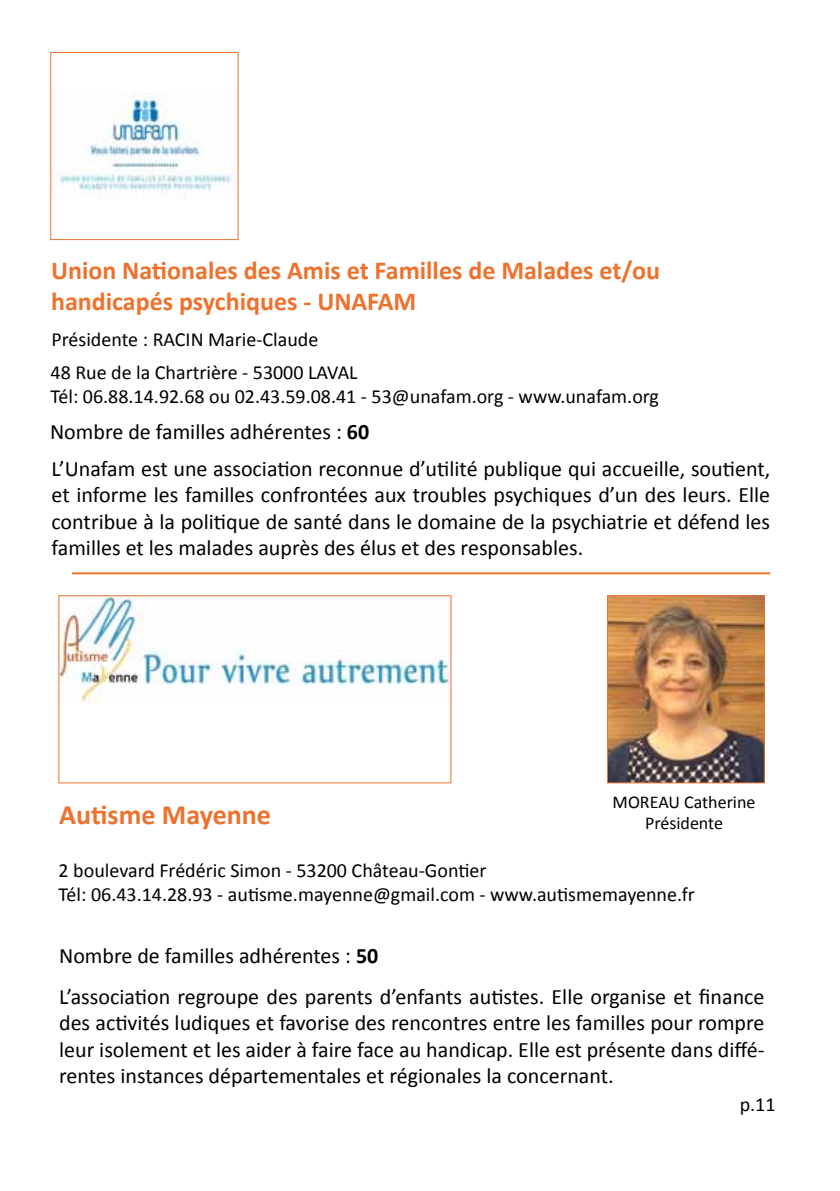
<style>
.page{position:relative;width:840px;height:1191px;background:#fff}
.page>*{position:absolute;margin:0;border:0;box-sizing:border-box;transform-origin:0 0}
.t1{font:700 28px "Calibri";color:#ec722e}
.t2{font:700 26px/31.2px "Calibri";color:#ec722e}
.t3{font:22px/26.4px "Calibri";color:#000;text-align:justify}
.t4{font:20px/33.6px "Calibri";color:#000}
.t5{font:18px/21.6px "Calibri";color:#000;text-align:center}
.s1{font-weight:700}
</style>
<div class="page">
<img style="left:59px;top:93px;width:174px;height:104px">
<div style="left:50px;top:52px;width:188px;height:188px;border:1px solid #ec722e"></div>
<hr style="left:72px;top:572px;width:697px;height:2px;background:#ec722e">
<img style="left:609px;top:597px;width:153px;height:184px">
<div style="left:607px;top:595px;width:157px;height:188px;border:1px solid #ec722e"></div>
<img style="left:61px;top:597px;width:388px;height:105px">
<div style="left:59px;top:595px;width:392px;height:188px;border:1px solid #ec722e"></div>
<p class="t2" style="left:51px;top:255px;width:610px">Union Nationales des Amis et Familles de Malades et/ou handicapés psychiques - UNAFAM</p>
<p class="t4" style="left:50px;top:322px;width:308px">Présidente : RACIN Marie-Claude<br>48 Rue de la Chartrière - 53000 LAVAL</p>
<p class="t4" style="left:50px;top:380px;width:609px">Tél: 06.88.14.92.68 ou 02.43.59.08.41 - 53@unafam.org - www.unafam.org</p>
<p class="t3" style="left:50px;top:418px;width:320px">Nombre de familles adhérentes : <span class="s1">60</span></p>
<p class="t3" style="left:51px;top:455px;width:719px">L’Unafam est une association reconnue d’utilité publique qui accueille, soutient, et informe les familles confrontées aux troubles psychiques d’un des leurs. Elle contribue à la politique de santé dans le domaine de la psychiatrie et défend les familles et les malades auprès des élus et des responsables.</p>
<p class="t5" style="left:612px;top:791px;width:144px">MOREAU Catherine<br>Présidente</p>
<p class="t4" style="left:59px;top:858px;width:637px;line-height:24px">2 boulevard Frédéric Simon - 53200 Château-Gontier<br>Tél: 06.43.14.28.93 - autisme.mayenne@gmail.com - www.autismemayenne.fr</p>
<p class="t1" style="left:59px;top:796px;width:213px">Autisme Mayenne</p>
<p class="t3" style="left:59px;top:935px;width:706px;line-height:41px">Nombre de familles adhérentes : <span class="s1">50<br></span>L’association regroupe des parents d’enfants autistes. Elle organise et finance</p>
<p class="t3" style="left:59px;top:1009px;width:706px">des activités ludiques et favorise des rencontres entre les familles pour rompre leur isolement et les aider à faire face au handicap. Elle est présente dans diffé&shy;rentes instances départementales et régionales la concernant.</p>
<p class="t4" style="left:739px;top:1088px;width:37px">p.11</p>
</div>
